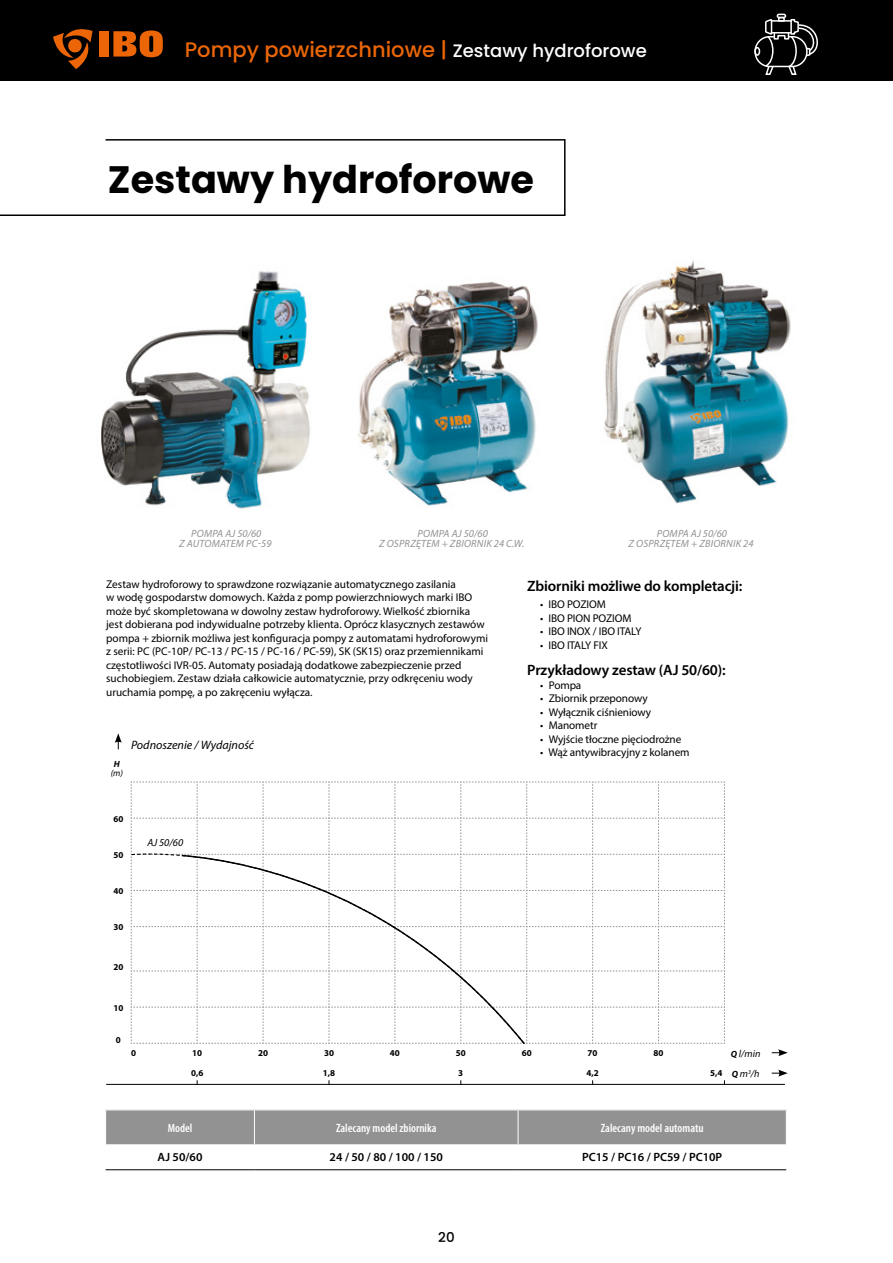
<style>
.page{position:relative;width:893px;height:1263px;background:#fff}
.page>*{position:absolute;margin:0;border:0;box-sizing:border-box;transform-origin:0 0}
.t1{font:700 38.25px "Poppins";color:#000}
.t2{font:500 21px "Poppins";color:#ec6608}
.t3{font:600 15px "Myriad Pro";letter-spacing:-.01em;color:#000}
.t4{font:500 13.5px "Poppins";color:#000}
.t5{font:italic 12.15px "Myriad Pro";color:#000}
.t6{font:600 condensed 12px "Myriad Pro";color:#fff}
.t7{font:600 12px "Myriad Pro";color:#000}
.t8{font:11.25px/13.5px "Myriad Pro";color:#000}
.t9{font:italic 10.5px/9.6px "Myriad Pro";letter-spacing:.02em;color:#929292;text-align:center}
.t10{font:italic 10.5px "Myriad Pro";color:#000}
.t11{font:italic 10.05px "Myriad Pro";color:#000}
.t12{font:700 9px "Myriad Pro";color:#000}
.t13{font:italic 9px "Myriad Pro";color:#000}
.t14{font:italic 700 9px "Myriad Pro";color:#000}
.s1{font-size:18px;color:#fff}
.s2{font-weight:700;font-size:9px}
.s3{font-style:italic}
.s4{font-weight:400;font-style:italic;font-size:10.05px}
</style>
<div class="page">
<div style="left:0;top:0;width:893px;height:81px;background:#000"></div>
<svg style="left:53px;top:29px;width:40px;height:40px"></svg>
<div style="left:99px;top:31px;width:10px;height:26px;background:#ec6608"></div>
<svg style="left:113px;top:30px;width:50px;height:27px"></svg>
<div style="left:754px;top:36px;width:54px;height:31px;border:2px solid #fff;border-radius:15px"></div>
<svg style="left:764px;top:14px;width:54px;height:61px"></svg>
<div style="left:754px;top:47px;width:6px;height:9px;border:2px solid #fff;border-radius:50%"></div>
<img style="left:604px;top:261px;width:187px;height:243px">
<img style="left:357px;top:281px;width:181px;height:225px">
<img style="left:101px;top:271px;width:209px;height:238px">
<svg style="left:131px;top:782px;width:594px;height:262px"></svg>
<svg style="left:772px;top:1049px;width:16px;height:7px"></svg>
<svg style="left:772px;top:1070px;width:16px;height:6px"></svg>
<svg style="left:130px;top:833px;width:396px;height:211px"></svg>
<svg style="left:181px;top:854px;width:345px;height:190px"></svg>
<hr style="left:106px;top:1084px;width:679px;height:1px;background:#000">
<div style="left:106px;top:1111px;width:680px;height:33px;background:#929292"></div>
<hr style="left:105px;top:1110px;width:149px;height:1px;background:#c6c6c6">
<hr style="left:254px;top:1110px;width:264px;height:1px;background:#c6c6c6">
<hr style="left:518px;top:1110px;width:269px;height:1px;background:#c6c6c6">
<hr style="left:105px;top:1110px;width:1px;height:34px;background:#fff">
<hr style="left:254px;top:1110px;width:1px;height:34px;background:#fff">
<hr style="left:518px;top:1110px;width:1px;height:34px;background:#fff">
<hr style="left:786px;top:1110px;width:1px;height:34px;background:#fff">
<hr style="left:106px;top:1169px;width:148px;height:1px;background:#000">
<hr style="left:254px;top:1169px;width:264px;height:1px;background:#000">
<hr style="left:518px;top:1169px;width:268px;height:1px;background:#000">
<svg style="left:115px;top:733px;width:7px;height:16px"></svg>
<svg style="left:0;top:139px;width:566px;height:77px"></svg>
<h2 class="t2" style="left:185px;top:37px;width:464px">Pompy powierzchniowe | <span class="s1">Zestawy hydroforowe</span></h2>
<h1 class="t1" style="left:108px;top:158px;width:428px">Zestawy hydroforowe</h1>
<p class="t9" style="left:179px;top:528px;width:94px">POMPA AJ 50/60<br>Z AUTOMATEM PC-59</p>
<p class="t9" style="left:379px;top:528px;width:147px">POMPA AJ 50/60<br>Z OSPRZĘTEM + ZBIORNIK 24 C.W.</p>
<p class="t9" style="left:628px;top:528px;width:127px">POMPA AJ 50/60<br>Z OSPRZĘTEM + ZBIORNIK 24</p>
<p class="t8" style="left:106px;top:577px;width:383px">Zestaw hydroforowy to sprawdzone rozwiązanie automatycznego zasilania<br>w wodę gospodarstw domowych. Każda z pomp powierzchniowych marki IBO może być skompletowana w dowolny zestaw hydroforowy. Wielkość zbiornika jest dobierana pod indywidualne potrzeby klienta. Oprócz klasycznych zestawów pompa + zbiornik możliwa jest konfiguracja pompy z automatami hydroforowymi z serii: PC (PC-10P/ PC-13 / PC-15 / PC-16 / PC-59), SK (SK15) oraz przemiennikami częstotliwości IVR-05. Automaty posiadają dodatkowe zabezpieczenie przed suchobiegiem. Zestaw działa całkowicie automatycznie, przy odkręceniu wody uruchamia pompę, a po zakręceniu wyłącza.</p>
<h3 class="t3" style="left:527px;top:576px;width:217px">Zbiorniki możliwe do kompletacji:</h3>
<p class="t8" style="left:540px;top:598px;width:67px">• IBO POZIOM</p>
<p class="t8" style="left:540px;top:611px;width:93px">• IBO PION POZIOM</p>
<p class="t8" style="left:540px;top:625px;width:103px">• IBO INOX / IBO ITALY</p>
<p class="t8" style="left:540px;top:638px;width:69px">• IBO ITALY FIX</p>
<h3 class="t3" style="left:527px;top:661px;width:200px">Przykładowy zestaw (AJ 50/60):</h3>
<p class="t8" style="left:540px;top:678px;width:43px">• Pompa</p>
<p class="t8" style="left:540px;top:692px;width:109px">• Zbiornik przeponowy</p>
<p class="t8" style="left:540px;top:705px;width:113px">• Wyłącznik ciśnieniowy</p>
<p class="t8" style="left:540px;top:719px;width:59px">• Manometr</p>
<p class="t8" style="left:540px;top:732px;width:143px">• Wyjście tłoczne pięciodrożne</p>
<p class="t8" style="left:540px;top:746px;width:151px">• Wąż antywibracyjny z kolanem</p>
<p class="t5" style="left:131px;top:737px;width:124px">Podnoszenie / Wydajność</p>
<p class="t14" style="left:114px;top:758px;width:7px">H</p>
<p class="t13" style="left:111px;top:768px;width:14px">(m)</p>
<p class="t12" style="left:113px;top:813px;width:11px">60</p>
<p class="t12" style="left:113px;top:849px;width:11px">50</p>
<p class="t12" style="left:113px;top:885px;width:11px">40</p>
<p class="t12" style="left:113px;top:921px;width:11px">30</p>
<p class="t12" style="left:113px;top:961px;width:11px">20</p>
<p class="t12" style="left:113px;top:1001px;width:11px">10</p>
<p class="t12" style="left:116px;top:1034px;width:6px">0</p>
<p class="t10" style="left:147px;top:836px;width:37px">AJ 50/60</p>
<p class="t12" style="left:131px;top:1047px;width:6px">0</p>
<p class="t12" style="left:192px;top:1047px;width:11px">10</p>
<p class="t12" style="left:258px;top:1047px;width:11px">20</p>
<p class="t12" style="left:324px;top:1047px;width:11px">30</p>
<p class="t12" style="left:390px;top:1047px;width:11px">40</p>
<p class="t12" style="left:456px;top:1047px;width:11px">50</p>
<p class="t12" style="left:522px;top:1047px;width:11px">60</p>
<p class="t12" style="left:588px;top:1047px;width:11px">70</p>
<p class="t12" style="left:654px;top:1047px;width:11px">80</p>
<p class="t11" style="left:731px;top:1047px;width:31px"><span class="s2">Q</span> l/min</p>
<p class="t12" style="left:191px;top:1067px;width:14px">0,6</p>
<p class="t12" style="left:323px;top:1067px;width:14px">1,8</p>
<p class="t12" style="left:458px;top:1067px;width:6px">3</p>
<p class="t12" style="left:586px;top:1067px;width:14px">4,2</p>
<p class="t12" style="left:710px;top:1067px;width:51px">5,4 <span class="s3">Q</span> <span class="s4">m</span><sup>3</sup><span class="s4">/h</span></p>
<p class="t6" style="left:168px;top:1120px;width:26px">Model</p>
<p class="t6" style="left:336px;top:1120px;width:102px">Zalecany model zbiornika</p>
<p class="t6" style="left:601px;top:1120px;width:104px">Zalecany model automatu</p>
<p class="t7" style="left:158px;top:1150px;width:46px">AJ 50/60</p>
<p class="t7" style="left:330px;top:1150px;width:115px">24 / 50 / 80 / 100 / 150</p>
<p class="t7" style="left:582px;top:1150px;width:142px">PC15 / PC16 / PC59 / PC10P</p>
<p class="t4" style="left:438px;top:1229px;width:18px">20</p>
</div>
